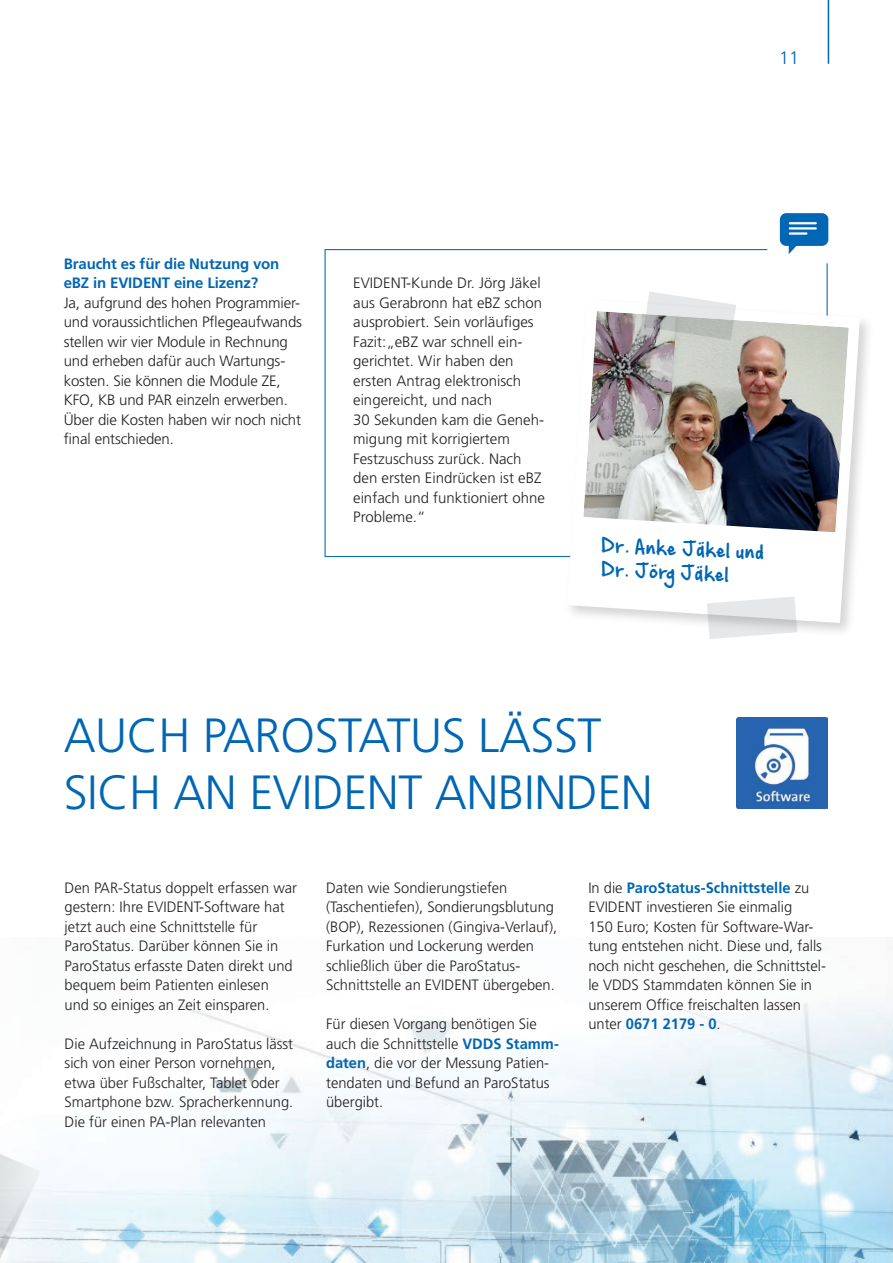
<style>
.page{position:relative;width:893px;height:1263px;background:#fff}
.page>*{position:absolute;margin:0;border:0;box-sizing:border-box;transform-origin:0 0}
.t1{font:300 48px/57.6px "Frutiger";letter-spacing:-.01em;color:#0166b3}
.t2{font:30px/24.2px "Sassy Molassy";color:#0166b3}
.t3{font:300 18px "Frutiger";color:#0166b3}
.t4{font:300 15px/19.5px "Frutiger";color:#231f20}
.t5{font:700 15px/19.5px "Frutiger";letter-spacing:-.01em;color:#0166b3}
.s1{font-weight:700;color:#0166b3}
</style>
<div class="page">
<img style="left:170px;top:999px;width:723px;height:264px">
<hr style="left:828px;top:0;width:1px;height:64px;background:#0166b3">
<img style="left:736px;top:717px;width:92px;height:92px">
<img style="left:0;top:1154px;width:170px;height:109px">
<svg style="left:324px;top:248px;width:504px;height:310px"></svg>
<div style="left:780px;top:213px;width:48px;height:33px;background:#0166b3;border-radius:6px"></div>
<svg style="left:789px;top:245px;width:11px;height:9px"></svg>
<hr style="left:790px;top:222px;width:26px;height:2px;background:#fff">
<hr style="left:790px;top:227px;width:26px;height:3px;background:#fff">
<hr style="left:790px;top:232px;width:16px;height:3px;background:#fff">
<img style="left:561px;top:294px;width:305px;height:334px">
<svg style="left:644px;top:291px;width:92px;height:49px"></svg>
<svg style="left:577px;top:517px;width:263px;height:122px"></svg>
<p class="t3" style="left:779px;top:49px;width:22px">11</p>
<p class="t5" style="left:64px;top:254px;width:217px">Braucht es für die Nutzung von eBZ in EVIDENT eine Lizenz?</p>
<p class="t4" style="left:64px;top:293px;width:240px">Ja, aufgrund des hohen Programmier&shy;und voraussichtlichen Pflegeaufwands stellen wir vier Module in Rechnung und erheben dafür auch Wartungs&shy;kosten. Sie können die Module ZE, KFO, KB und PAR einzeln erwerben.<br>Über die Kosten haben wir noch nicht final entschieden.</p>
<p class="t4" style="left:353px;top:274px;width:193px">EVIDENT-Kunde Dr. Jörg Jäkel aus Gerabronn hat eBZ schon ausprobiert. Sein vorläufiges<br>Fazit:„eBZ war schnell ein&shy;gerichtet. Wir haben den ersten Antrag elektronisch eingereicht, und nach<br>30 Sekunden kam die Geneh&shy;migung mit korrigiertem<br>Festzuschuss zurück. Nach den ersten Eindrücken ist eBZ einfach und funktioniert ohne<br>Probleme.“</p>
<h2 class="t2" style="left:602px;top:529px;width:164px;rotate:3deg">Dr. Anke Jäkel und<br>Dr. Jörg Jäkel</h2>
<h1 class="t1" style="left:64px;top:708px;width:591px">AUCH PAROSTATUS LÄSST<br>SICH AN EVIDENT ANBINDEN</h1>
<p class="t4" style="left:65px;top:878px;width:234px">Den PAR-Status doppelt erfassen war gestern: Ihre EVIDENT-Software hat jetzt auch eine Schnittstelle für ParoStatus. Darüber können Sie in ParoStatus erfasste Daten direkt und bequem beim Patienten einlesen<br>und so einiges an Zeit einsparen.</p>
<p class="t4" style="left:65px;top:1034px;width:230px">Die Aufzeichnung in ParoStatus lässt sich von einer Person vornehmen, etwa über Fußschalter, Tablet oder Smartphone bzw. Spracherkennung.<br>Die für einen PA-Plan relevanten</p>
<p class="t4" style="left:326px;top:878px;width:233px">Daten wie Sondierungstiefen (Taschentiefen), Sondierungsblutung (BOP), Rezessionen (Gingiva-Verlauf), Furkation und Lockerung werden schließlich über die ParoStatus-Schnittstelle an EVIDENT übergeben.</p>
<p class="t4" style="left:326px;top:1015px;width:234px">Für diesen Vorgang benötigen Sie auch die Schnittstelle <span class="s1">VDDS Stamm&shy;daten</span>, die vor der Messung Patien&shy;tendaten und Befund an ParoStatus übergibt.</p>
<p class="t4" style="left:588px;top:878px;width:239px">In die <span class="s1">ParoStatus-Schnittstelle</span> zu EVIDENT investieren Sie einmalig<br>150 Euro; Kosten für Software-War&shy;tung entstehen nicht. Diese und, falls noch nicht geschehen, die Schnittstel&shy;le VDDS Stammdaten können Sie in unserem Office freischalten lassen unter <span class="s1">0671 2179 - 0</span>.</p>
</div>
